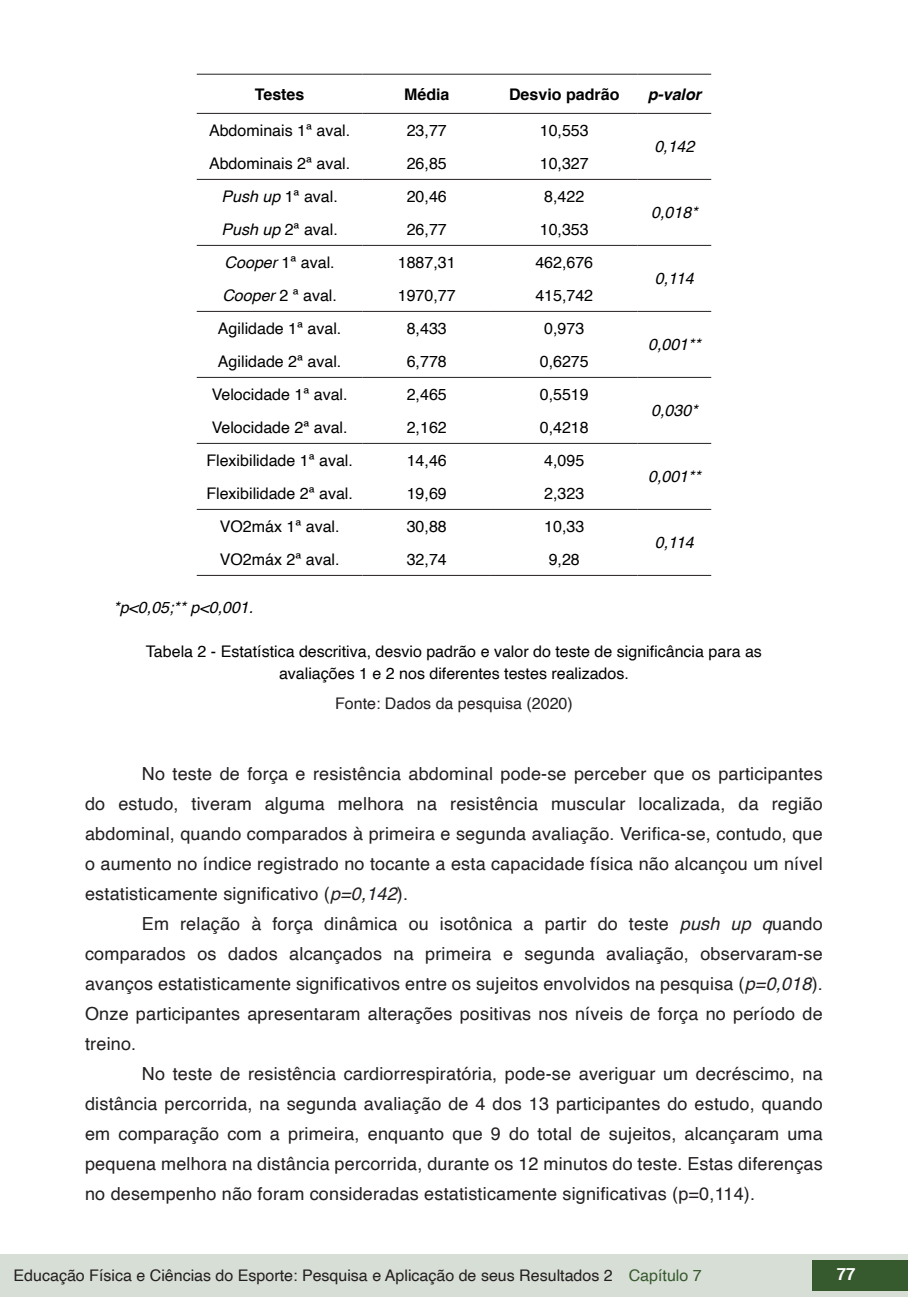
<style>
.page{position:relative;width:908px;height:1304px;background:#fff}
.page>*{position:absolute;margin:0;border:0;box-sizing:border-box;transform-origin:0 0}
.txt{font:18px/30px "Helvetica";letter-spacing:.01em;color:#231f20;text-align:justify}
.t1{font:700 16.8px "Helvetica";color:#fff}
.tab_txt_centro{font:16px "Helvetica";color:#000}
.info_tab_graf_imag{font:16px/22px "Helvetica";color:#000;text-align:center}
.fonte_tab_gra_imag{font:16px "Helvetica";color:#231f20}
.tab_txt_centro-2{font:italic 16px "Helvetica";color:#000}
.tab_txt_centro-3{font:700 16px "Helvetica";color:#000}
.info_tab_graf_imag-2{font:italic 16px "Helvetica";color:#000}
.tab_txt_centro-4{font:italic 700 16px "Helvetica";color:#000}
.s1{font-style:italic}
.s2{color:#36592e}
</style>
<div class="page">
<div style="left:0;top:1254px;width:906px;height:43px;background:#d7ded5"></div>
<div style="left:812px;top:1261px;width:95px;height:30px;background:#36592e"></div>
<svg style="left:197px;top:112px;width:514px;height:463px"></svg>
<hr style="left:197px;top:74px;width:165px;height:1px;background:#231f20">
<hr style="left:362px;top:74px;width:128px;height:1px;background:#231f20">
<hr style="left:490px;top:74px;width:147px;height:1px;background:#231f20">
<hr style="left:637px;top:74px;width:74px;height:1px;background:#231f20">
<hr style="left:197px;top:113px;width:165px;height:1px;background:#231f20">
<hr style="left:362px;top:113px;width:128px;height:1px;background:#231f20">
<hr style="left:490px;top:113px;width:147px;height:1px;background:#231f20">
<hr style="left:637px;top:113px;width:74px;height:1px;background:#231f20">
<hr style="left:197px;top:179px;width:165px;height:1px;background:#231f20">
<hr style="left:362px;top:179px;width:128px;height:1px;background:#231f20">
<hr style="left:490px;top:179px;width:147px;height:1px;background:#231f20">
<hr style="left:637px;top:179px;width:74px;height:1px;background:#231f20">
<hr style="left:197px;top:245px;width:165px;height:1px;background:#231f20">
<hr style="left:362px;top:245px;width:128px;height:1px;background:#231f20">
<hr style="left:490px;top:245px;width:147px;height:1px;background:#231f20">
<hr style="left:637px;top:245px;width:74px;height:1px;background:#231f20">
<hr style="left:197px;top:311px;width:165px;height:1px;background:#231f20">
<hr style="left:362px;top:311px;width:128px;height:1px;background:#231f20">
<hr style="left:490px;top:311px;width:147px;height:1px;background:#231f20">
<hr style="left:637px;top:311px;width:74px;height:1px;background:#231f20">
<hr style="left:197px;top:377px;width:165px;height:1px;background:#231f20">
<hr style="left:362px;top:377px;width:128px;height:1px;background:#231f20">
<hr style="left:490px;top:377px;width:147px;height:1px;background:#231f20">
<hr style="left:637px;top:377px;width:74px;height:1px;background:#231f20">
<hr style="left:197px;top:443px;width:165px;height:1px;background:#231f20">
<hr style="left:362px;top:443px;width:128px;height:1px;background:#231f20">
<hr style="left:490px;top:443px;width:147px;height:1px;background:#231f20">
<hr style="left:637px;top:443px;width:74px;height:1px;background:#231f20">
<hr style="left:197px;top:509px;width:165px;height:1px;background:#231f20">
<hr style="left:362px;top:509px;width:128px;height:1px;background:#231f20">
<hr style="left:490px;top:509px;width:147px;height:1px;background:#231f20">
<hr style="left:637px;top:509px;width:74px;height:1px;background:#231f20">
<hr style="left:197px;top:575px;width:165px;height:1px;background:#231f20">
<hr style="left:362px;top:575px;width:128px;height:1px;background:#231f20">
<hr style="left:490px;top:575px;width:147px;height:1px;background:#231f20">
<hr style="left:637px;top:575px;width:74px;height:1px;background:#231f20">
<p class="tab_txt_centro-3" style="left:255px;top:81px;width:51px">Testes</p>
<p class="tab_txt_centro-3" style="left:404px;top:81px;width:47px">Média</p>
<p class="tab_txt_centro-3" style="left:509px;top:81px;width:112px">Desvio padrão</p>
<p class="tab_txt_centro-4" style="left:647px;top:81px;width:55px">p-valor</p>
<p class="tab_txt_centro" style="left:209px;top:118px;width:143px">Abdominais 1ª aval.</p>
<p class="tab_txt_centro" style="left:406px;top:118px;width:42px">23,77</p>
<p class="tab_txt_centro" style="left:539px;top:118px;width:50px">10,553</p>
<p class="tab_txt_centro-2" style="left:654px;top:134px;width:42px">0,142</p>
<p class="tab_txt_centro" style="left:209px;top:151px;width:143px">Abdominais 2ª aval.</p>
<p class="tab_txt_centro" style="left:406px;top:151px;width:42px">26,85</p>
<p class="tab_txt_centro" style="left:539px;top:151px;width:50px">10,327</p>
<p class="tab_txt_centro" style="left:221px;top:184px;width:118px"><span class="s1">Push up</span> 1ª aval.</p>
<p class="tab_txt_centro" style="left:406px;top:184px;width:42px">20,46</p>
<p class="tab_txt_centro" style="left:544px;top:184px;width:42px">8,422</p>
<p class="tab_txt_centro-2" style="left:651px;top:200px;width:48px">0,018*</p>
<p class="tab_txt_centro" style="left:221px;top:217px;width:118px"><span class="s1">Push up</span> 2ª aval.</p>
<p class="tab_txt_centro" style="left:406px;top:217px;width:42px">26,77</p>
<p class="tab_txt_centro" style="left:539px;top:217px;width:50px">10,353</p>
<p class="tab_txt_centro" style="left:224px;top:250px;width:111px"><span class="s1">Cooper</span> 1ª aval.</p>
<p class="tab_txt_centro" style="left:397px;top:250px;width:59px">1887,31</p>
<p class="tab_txt_centro" style="left:535px;top:250px;width:59px">462,676</p>
<p class="tab_txt_centro-2" style="left:654px;top:266px;width:40px">0,114</p>
<p class="tab_txt_centro" style="left:222px;top:283px;width:116px"><span class="s1">Cooper</span> 2 ª aval.</p>
<p class="tab_txt_centro" style="left:397px;top:283px;width:59px">1970,77</p>
<p class="tab_txt_centro" style="left:535px;top:283px;width:59px">415,742</p>
<p class="tab_txt_centro" style="left:218px;top:316px;width:125px">Agilidade 1ª aval.</p>
<p class="tab_txt_centro" style="left:406px;top:316px;width:42px">8,433</p>
<p class="tab_txt_centro" style="left:544px;top:316px;width:42px">0,973</p>
<p class="tab_txt_centro-2" style="left:647px;top:332px;width:54px">0,001**</p>
<p class="tab_txt_centro" style="left:218px;top:349px;width:125px">Agilidade 2ª aval.</p>
<p class="tab_txt_centro" style="left:406px;top:349px;width:42px">6,778</p>
<p class="tab_txt_centro" style="left:539px;top:349px;width:50px">0,6275</p>
<p class="tab_txt_centro" style="left:212px;top:382px;width:137px">Velocidade 1ª aval.</p>
<p class="tab_txt_centro" style="left:406px;top:382px;width:42px">2,465</p>
<p class="tab_txt_centro" style="left:539px;top:382px;width:50px">0,5519</p>
<p class="tab_txt_centro-2" style="left:651px;top:398px;width:48px">0,030*</p>
<p class="tab_txt_centro" style="left:212px;top:415px;width:137px">Velocidade 2ª aval.</p>
<p class="tab_txt_centro" style="left:406px;top:415px;width:42px">2,162</p>
<p class="tab_txt_centro" style="left:539px;top:415px;width:50px">0,4218</p>
<p class="tab_txt_centro" style="left:206px;top:448px;width:148px">Flexibilidade 1ª aval.</p>
<p class="tab_txt_centro" style="left:406px;top:448px;width:42px">14,46</p>
<p class="tab_txt_centro" style="left:544px;top:448px;width:42px">4,095</p>
<p class="tab_txt_centro-2" style="left:647px;top:464px;width:54px">0,001**</p>
<p class="tab_txt_centro" style="left:206px;top:481px;width:148px">Flexibilidade 2ª aval.</p>
<p class="tab_txt_centro" style="left:406px;top:481px;width:42px">19,69</p>
<p class="tab_txt_centro" style="left:544px;top:481px;width:42px">2,323</p>
<p class="tab_txt_centro" style="left:220px;top:514px;width:121px">VO2máx 1ª aval.</p>
<p class="tab_txt_centro" style="left:406px;top:514px;width:42px">30,88</p>
<p class="tab_txt_centro" style="left:544px;top:514px;width:42px">10,33</p>
<p class="tab_txt_centro-2" style="left:654px;top:530px;width:40px">0,114</p>
<p class="tab_txt_centro" style="left:220px;top:547px;width:121px">VO2máx 2ª aval.</p>
<p class="tab_txt_centro" style="left:406px;top:547px;width:42px">32,74</p>
<p class="tab_txt_centro" style="left:548px;top:547px;width:33px">9,28</p>
<p class="info_tab_graf_imag-2" style="left:113px;top:594px;width:141px">*p&lt;0,05;** p&lt;0,001.</p>
<p class="info_tab_graf_imag" style="left:146px;top:641px;width:617px">Tabela 2 - Estatística descritiva, desvio padrão e valor do teste de significância para as avaliações 1 e 2 nos diferentes testes realizados.</p>
<p class="fonte_tab_gra_imag" style="left:335px;top:691px;width:239px">Fonte: Dados da pesquisa (2020)</p>
<p class="txt" style="left:85px;top:759px;width:738px;text-indent:57px">No teste de força e resistência abdominal pode-se perceber que os participantes do estudo, tiveram alguma melhora na resistência muscular localizada, da região abdominal, quando comparados à primeira e segunda avaliação. Verifica-se, contudo, que o aumento no índice registrado no tocante a esta capacidade física não alcançou um nível estatisticamente significativo (<span class="s1">p=0,142</span>).</p>
<p class="txt" style="left:85px;top:909px;width:739px;text-indent:57px">Em relação à força dinâmica ou isotônica a partir do teste <span class="s1">push up q</span>uando comparados os dados alcançados na primeira e segunda avaliação, observaram-se avanços estatisticamente significativos entre os sujeitos envolvidos na pesquisa (<span class="s1">p=0,018</span>).<br>Onze participantes apresentaram alterações positivas nos níveis de força no período de treino.</p>
<p class="txt" style="left:85px;top:1059px;width:738px;text-indent:57px">No teste de resistência cardiorrespiratória, pode-se averiguar um decréscimo, na distância percorrida, na segunda avaliação de 4 dos 13 participantes do estudo, quando em comparação com a primeira, enquanto que 9 do total de sujeitos, alcançaram uma pequena melhora na distância percorrida, durante os 12 minutos do teste. Estas diferenças no desempenho não foram consideradas estatisticamente significativas (p=0,114).</p>
<p class="fonte_tab_gra_imag" style="left:14px;top:1263px;width:689px">Educação Física e Ciências do Esporte: Pesquisa e Aplicação de seus Resultados 2 <span class="s2">Capítulo 7</span></p>
<p class="t1" style="left:836px;top:1261px;width:20px">77</p>
</div>
